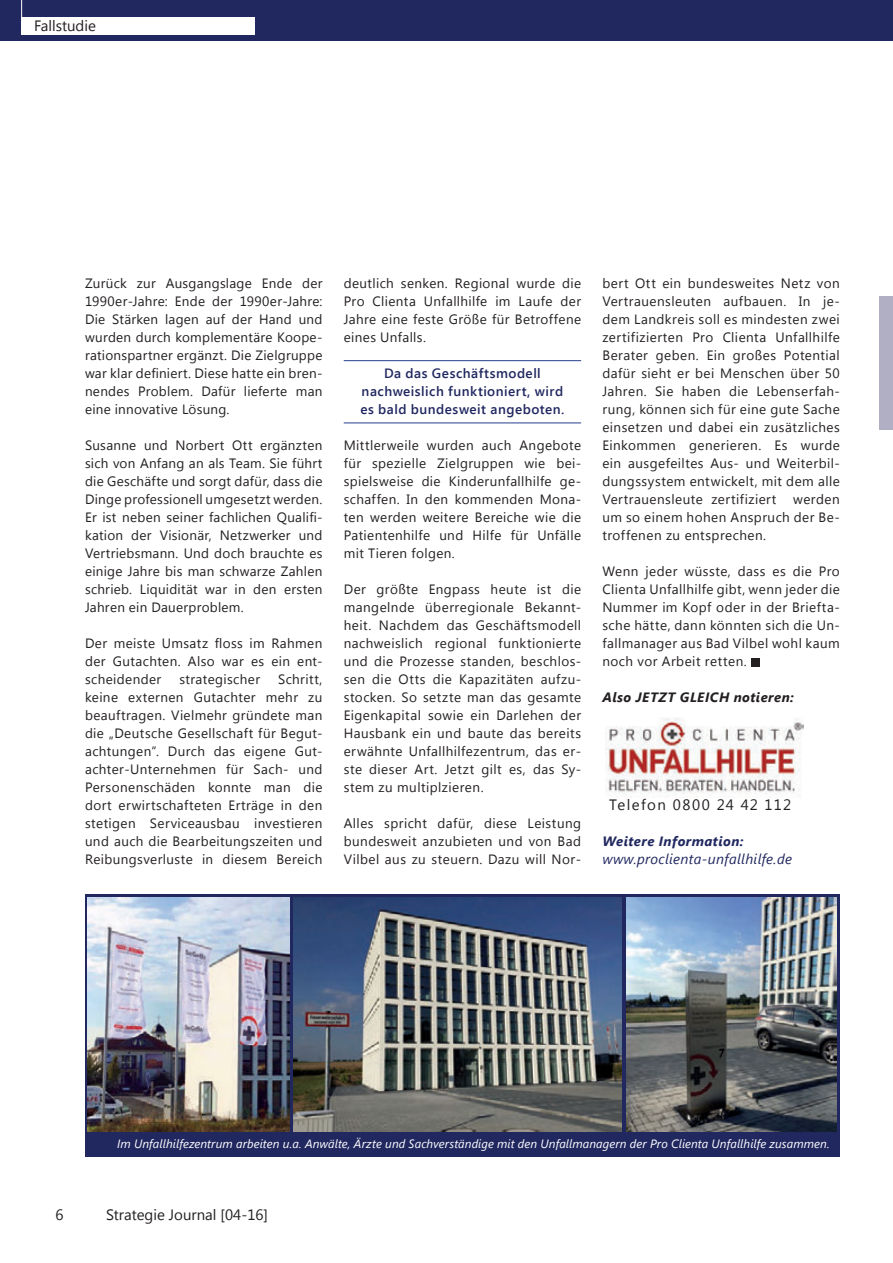
<style>
.page{position:relative;width:893px;height:1263px;background:#fff}
.page>*{position:absolute;margin:0;border:0;box-sizing:border-box;transform-origin:0 0}
.t1{font:15px "Segoe UI";color:#231f20}
.t2{font:15px "Segoe UI";letter-spacing:.095em;color:#231f20}
.t3{font:italic 14.25px "Segoe UI";letter-spacing:.025em;color:#212860}
.t4{font:13.5px/18px "Segoe UI";letter-spacing:.03em;color:#231f20;text-align:justify}
.t5{font:600 13.5px/18px "Segoe UI";letter-spacing:.035em;color:#212860;text-align:center}
.t6{font:italic 700 13.5px "Segoe UI";letter-spacing:.04em;color:#231f20}
.t7{font:italic 700 13.5px "Segoe UI";letter-spacing:.035em;color:#212860}
.t8{font:italic 12px "Segoe UI";letter-spacing:.01em;color:#fff}
</style>
<div class="page">
<div style="left:0;top:0;width:893px;height:40px;background:#212860"></div>
<hr style="left:21px;top:0;width:1px;height:30px;background:#fff">
<div style="left:879px;top:296px;width:14px;height:134px;background:#b1afc4"></div>
<hr style="left:344px;top:360px;width:237px;height:1px;background:#253f8e">
<hr style="left:344px;top:423px;width:237px;height:1px;background:#253f8e">
<div style="left:21px;top:17px;width:234px;height:17px;background:#fff"></div>
<div style="left:85px;top:894px;width:755px;height:262px;background:#212860"></div>
<img style="left:626px;top:897px;width:210px;height:235px">
<img style="left:88px;top:897px;width:201px;height:235px">
<img style="left:293px;top:897px;width:328px;height:235px">
<img style="left:605px;top:718px;width:199px;height:79px">
<div style="left:751px;top:659px;width:8px;height:8px;background:#231f20"></div>
<p class="t1" style="left:34px;top:15px;width:63px">Fallstudie</p>
<p class="t4" style="left:85px;top:274px;width:239px">Zurück zur Ausgangslage Ende der 1990er-Jahre: Ende der 1990er-Jahre:<br>Die Stärken lagen auf der Hand und wurden durch komplementäre Koope&shy;rationspartner ergänzt. Die Zielgruppe war klar definiert. Diese hatte ein bren&shy;nendes Problem. Dafür lieferte man eine innovative Lösung.</p>
<p class="t4" style="left:85px;top:436px;width:239px">Susanne und Norbert Ott ergänzten sich von Anfang an als Team. Sie führt die Geschäfte und sorgt dafür, dass die Dinge professionell umgesetzt werden.<br>Er ist neben seiner fachlichen Qualifi&shy;kation der Visionär, Netzwerker und Vertriebsmann. Und doch brauchte es einige Jahre bis man schwarze Zahlen schrieb. Liquidität war in den ersten Jahren ein Dauerproblem.</p>
<p class="t4" style="left:85px;top:634px;width:239px">Der meiste Umsatz floss im Rahmen der Gutachten. Also war es ein ent&shy;scheidender</p>
<p class="t4" style="left:85px;top:670px;width:239px;text-indent:193px">Schritt, keine externen Gutachter mehr zu beauftragen. Vielmehr gründete man die „Deutsche Gesellschaft für Begut&shy;achtungen“. Durch das eigene Gut&shy;achter-Unternehmen für Sach- und Personenschäden konnte man die dort erwirtschafteten Erträge in den stetigen Serviceausbau investieren und auch die Bearbeitungszeiten und Reibungsverluste in diesem Bereich</p>
<p class="t4" style="left:179px;top:670px;width:82px">strategischer</p>
<p class="t4" style="left:344px;top:274px;width:239px">deutlich senken. Regional wurde die Pro Clienta Unfallhilfe im Laufe der Jahre eine feste Größe für Betroffene eines Unfalls.</p>
<p class="t5" style="left:360px;top:364px;width:206px">Da das Geschäftsmodell nachweislich funktioniert, wird es bald bundesweit angeboten.</p>
<p class="t4" style="left:344px;top:436px;width:239px">Mittlerweile wurden auch Angebote für spezielle Zielgruppen wie bei&shy;spielsweise die Kinderunfallhilfe ge&shy;schaffen. In den kommenden Mona&shy;ten werden weitere Bereiche wie die Patientenhilfe und Hilfe für Unfälle mit Tieren folgen.</p>
<p class="t4" style="left:344px;top:580px;width:239px">Der größte Engpass heute ist die mangelnde überregionale Bekannt&shy;heit. Nachdem das Geschäftsmodell nachweislich regional funktionierte und die Prozesse standen, beschlos&shy;sen die Otts die Kapazitäten aufzu&shy;stocken. So setzte man das gesamte Eigenkapital sowie ein Darlehen der Hausbank ein und baute das bereits erwähnte Unfallhilfezentrum, das er&shy;ste dieser Art. Jetzt gilt es, das Sy&shy;stem zu multiplzieren.</p>
<p class="t4" style="left:344px;top:814px;width:239px">Alles spricht dafür, diese Leistung bundesweit anzubieten und von Bad Vilbel aus zu steuern. Dazu will Nor-</p>
<p class="t4" style="left:602px;top:274px;width:239px">bert Ott ein bundesweites Netz von Vertrauensleuten aufbauen. In je&shy;dem Landkreis soll es mindesten zwei zertifizierten Pro Clienta Unfallhilfe Berater geben. Ein großes Potential dafür sieht er bei Menschen über 50<br>Jahren. Sie haben die Lebenserfah&shy;rung, können sich für eine gute Sache einsetzen und dabei ein zusätzliches Einkommen generieren. Es wurde ein ausgefeiltes Aus- und Weiterbil&shy;dungssystem entwickelt, mit dem alle Vertrauensleute zertifiziert werden um so einem hohen Anspruch der Be&shy;troffenen zu entsprechen.</p>
<p class="t4" style="left:602px;top:561px;width:239px">Wenn jeder wüsste, dass es die Pro Clienta Unfallhilfe gibt, wenn jeder die Nummer im Kopf oder in der Briefta&shy;sche hätte, dann könnten sich die Un&shy;fallmanager aus Bad Vilbel wohl kaum noch vor Arbeit retten.</p>
<p class="t6" style="left:602px;top:687px;width:193px">Also JETZT GLEICH notieren:</p>
<p class="t2" style="left:609px;top:794px;width:184px">Telefon 0800 24 42 112</p>
<p class="t7" style="left:602px;top:831px;width:143px">Weitere Information:</p>
<p class="t3" style="left:602px;top:849px;width:191px">www.proclienta-unfallhilfe.de</p>
<p class="t8" style="left:117px;top:1135px;width:714px">Im Unfallhilfezentrum arbeiten u.a. Anwälte, Ärzte und Sachverständige mit den Unfallmanagern der Pro Clienta Unfallhilfe zusammen.</p>
<p class="t1" style="left:55px;top:1205px;width:10px">6</p>
<p class="t1" style="left:106px;top:1205px;width:163px">Strategie Journal [04-16]</p>
</div>
